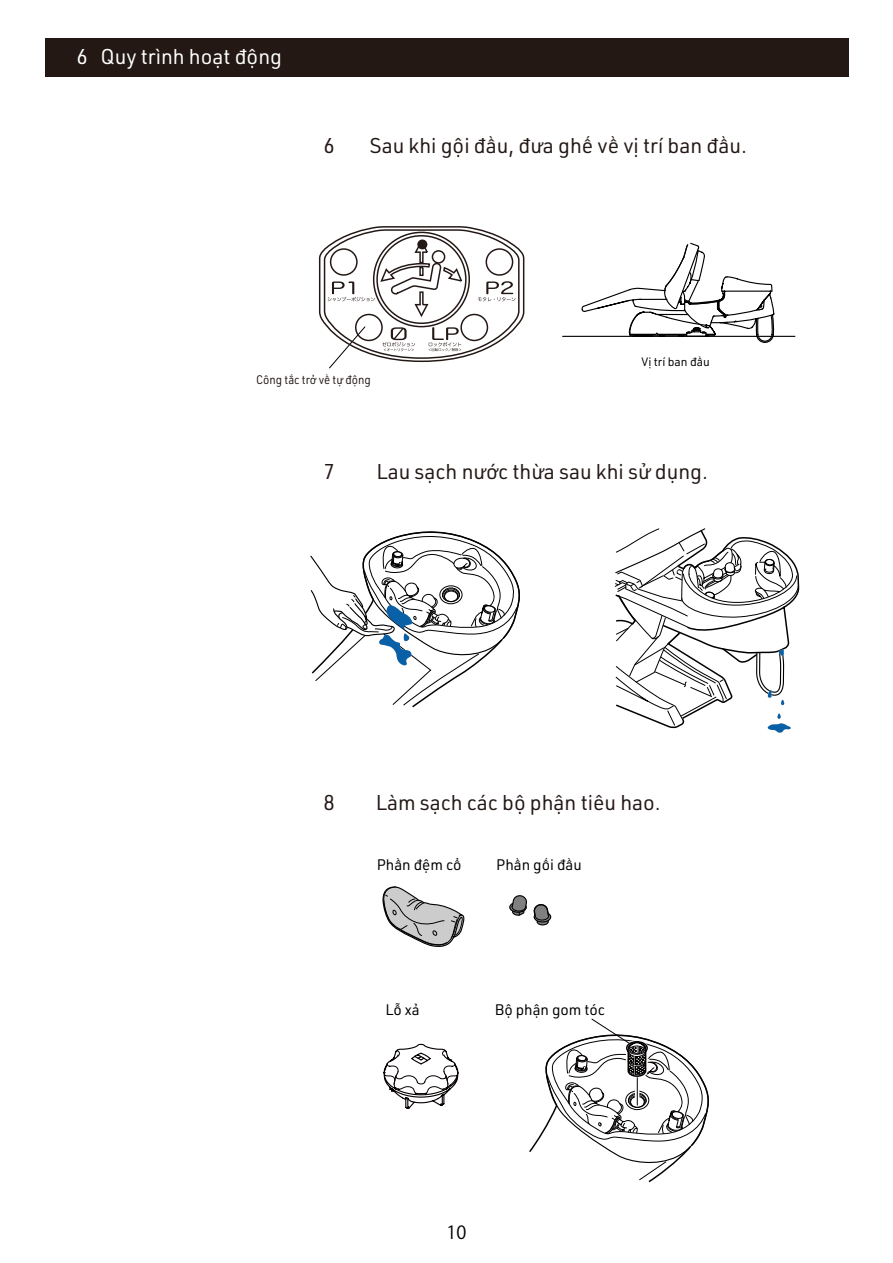
<style>
.page{position:relative;width:893px;height:1263px;background:#fff}
.page>*{position:absolute;margin:0;border:0;box-sizing:border-box;transform-origin:0 0}
.t1{font:21px "URWDIN";color:#231815}
.t2{font:21px "URWDIN";color:#fff}
.t3{font:18px "Koz Go Pr 6 N";color:#000}
.t4{font:15px "URWDIN";color:#000}
.t5{font:12.15px "URWDIN";color:#231815;scale:.93 1}
.t6{font:11.85px "URWDIN";color:#000}
</style>
<div class="page">
<div style="left:45px;top:38px;width:803px;height:39px;background:#231813"></div>
<svg style="left:382px;top:886px;width:83px;height:61px"></svg>
<svg style="left:509px;top:895px;width:18px;height:21px"></svg>
<svg style="left:533px;top:904px;width:19px;height:22px"></svg>
<hr style="left:563px;top:336px;width:232px;height:1px;background:#000">
<svg style="left:581px;top:242px;width:194px;height:101px"></svg>
<svg style="left:310px;top:531px;width:210px;height:177px"></svg>
<svg style="left:614px;top:528px;width:186px;height:205px"></svg>
<svg style="left:383px;top:1043px;width:76px;height:66px"></svg>
<svg style="left:318px;top:226px;width:207px;height:143px"></svg>
<svg style="left:529px;top:1018px;width:180px;height:165px"></svg>
<p class="t2" style="left:77px;top:43px;width:207px">6 Quy trình hoạt động</p>
<p class="t1" style="left:323px;top:132px;width:13px">6</p>
<p class="t1" style="left:370px;top:132px;width:379px">Sau khi gội đầu, đưa ghế về vị trí ban đầu.</p>
<p class="t6" style="left:641px;top:354px;width:70px">Vị trí ban đầu</p>
<p class="t5" style="left:256px;top:371px;width:125px">Công tắc trở về tự động</p>
<p class="t1" style="left:323px;top:458px;width:13px">7</p>
<p class="t1" style="left:377px;top:457px;width:333px">Lau sạch nước thừa sau khi sử dụng.</p>
<p class="t1" style="left:323px;top:788px;width:13px">8</p>
<p class="t1" style="left:376px;top:788px;width:286px">Làm sạch các bộ phận tiêu hao.</p>
<p class="t4" style="left:377px;top:855px;width:86px">Phần đệm cổ</p>
<p class="t4" style="left:496px;top:855px;width:87px">Phần gối đầu</p>
<p class="t4" style="left:386px;top:1000px;width:36px">Lỗ xả</p>
<p class="t4" style="left:495px;top:1000px;width:112px">Bộ phận gom tóc</p>
<p class="t3" style="left:446px;top:1222px;width:21px">10</p>
</div>
